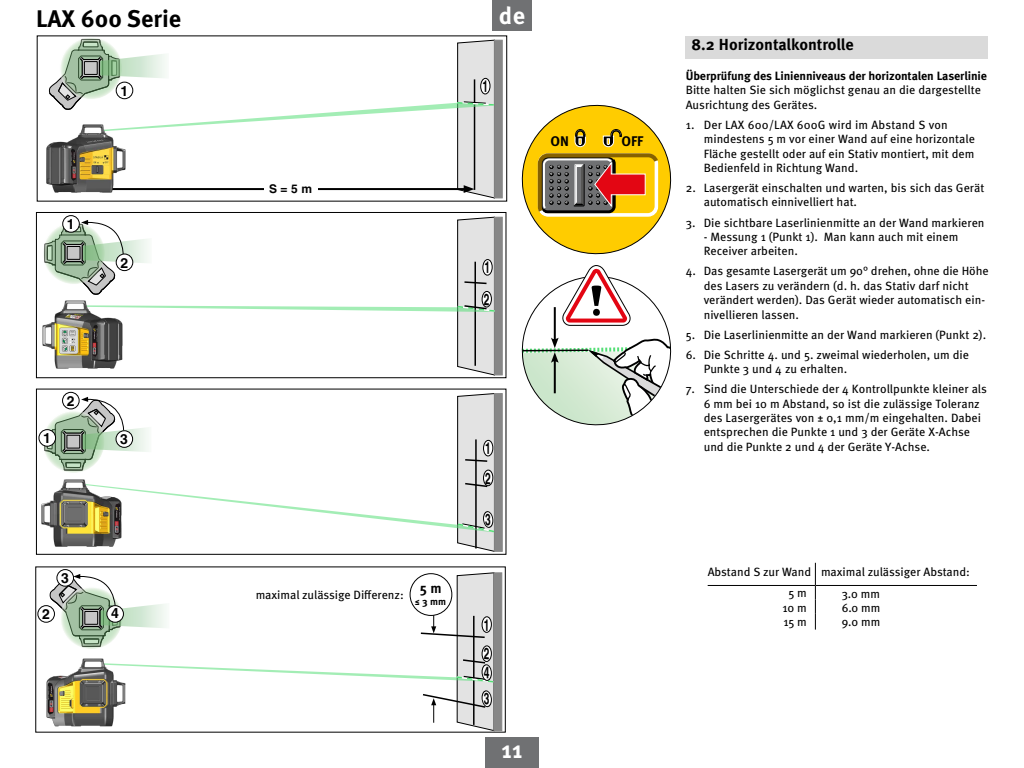
<style>
.page{position:relative;width:1024px;height:768px;background:#fff}
.page>*{position:absolute;margin:0;border:0;box-sizing:border-box;transform-origin:0 0}
.t1{font:700 24px "Meta Pro";color:#000}
.t2{font:700 24px "Meta Pro";color:#fff}
.t3{font:700 16px "Meta Pro";letter-spacing:-.005em;color:#000}
.t4{font:700 14px "Helvetica";color:#000}
.t5{font:700 14px "Meta Pro";color:#000}
.t6{font:12px/14.4px "Meta Pro";color:#000}
.t7{font:700 12px "Meta Pro";letter-spacing:-.01em;color:#000}
.t8{font:12px "Meta";color:#000}
.t9{font:700 12px "Helvetica";color:#000}
.t10{font:700 10px "Meta Pro";color:#000}
</style>
<div class="page">
<div style="left:485px;top:738px;width:54px;height:30px;background:#707173"></div>
<div style="left:492px;top:0;width:40px;height:30px;background:#707173"></div>
<div style="left:494px;top:40px;width:9px;height:158px;background:#878787;border:1px solid #878787"></div>
<img style="left:46px;top:145px;width:2px;height:39px">
<div style="left:686px;top:36px;width:302px;height:23px;background:#dadada"></div>
<div style="left:494px;top:217px;width:9px;height:158px;background:#878787;border:1px solid #878787"></div>
<div style="left:36px;top:212px;width:470px;height:166px;border:1px solid #000"></div>
<div style="left:494px;top:393px;width:9px;height:159px;background:#878787;border:1px solid #878787"></div>
<div style="left:36px;top:389px;width:470px;height:166px;border:1px solid #000"></div>
<div style="left:493px;top:572px;width:9px;height:159px;background:#878787"></div>
<div style="left:39px;top:429px;width:17px;height:18px;border:1px solid #000;border-radius:50%"></div>
<img style="left:46px;top:678px;width:3px;height:40px">
<div style="left:57px;top:569px;width:17px;height:18px;border:1px solid #000;border-radius:50%"></div>
<div style="left:37px;top:605px;width:18px;height:18px;border:1px solid #000;border-radius:50%"></div>
<svg style="left:521px;top:104px;width:151px;height:322px"></svg>
<hr style="left:708px;top:585px;width:107px;height:1px;background:#000">
<hr style="left:815px;top:585px;width:162px;height:1px;background:#000">
<svg style="left:815px;top:563px;width:1px;height:67px"></svg>
<svg style="left:48px;top:39px;width:447px;height:160px"></svg>
<svg style="left:43px;top:213px;width:453px;height:163px"></svg>
<svg style="left:43px;top:392px;width:453px;height:160px"></svg>
<svg style="left:49px;top:572px;width:446px;height:160px"></svg>
<h1 class="t1" style="left:36px;top:-1px;width:147px">LAX 600 Serie</h1>
<p class="t4" style="left:120px;top:82px;width:9px">1</p>
<p class="t4" style="left:67px;top:216px;width:9px">1</p>
<p class="t4" style="left:120px;top:254px;width:9px">2</p>
<p class="t4" style="left:67px;top:392px;width:9px">2</p>
<p class="t4" style="left:43px;top:430px;width:9px">1</p>
<p class="t4" style="left:120px;top:431px;width:9px">3</p>
<p class="t4" style="left:61px;top:570px;width:9px">3</p>
<p class="t4" style="left:42px;top:606px;width:9px">2</p>
<p class="t4" style="left:111px;top:605px;width:9px">4</p>
<p class="t9" style="left:269px;top:182px;width:45px">S = 5 m</p>
<p class="t6" style="left:256px;top:586px;width:150px">maximal zulässige Differenz:</p>
<p class="t5" style="left:420px;top:577px;width:23px">5 m</p>
<p class="t10" style="left:415px;top:593px;width:32px">≤ 3 mm</p>
<h1 class="t2" style="left:499px;top:-3px;width:28px">de</h1>
<p class="t5" style="left:551px;top:130px;width:20px">ON</p>
<p class="t5" style="left:621px;top:130px;width:24px">OFF</p>
<h2 class="t3" style="left:692px;top:32px;width:164px">8.2 Horizontalkontrolle</h2>
<p class="t7" style="left:686px;top:66px;width:303px">Überprüfung des Linienniveaus der horizontalen Laserlinie</p>
<p class="t6" style="left:686px;top:82px;width:297px">Bitte halten Sie sich möglichst genau an die dargestellte<br>Ausrichtung des Gerätes.</p>
<p class="t6" style="left:704px;top:117px;width:273px;text-indent:-18px">1. Der LAX 600/LAX 600G wird im Abstand S von mindestens 5 m vor einer Wand auf eine horizontale Fläche gestellt oder auf ein Stativ montiert, mit dem Bedienfeld in Richtung Wand.</p>
<p class="t6" style="left:704px;top:180px;width:282px;text-indent:-18px">2. Lasergerät einschalten und warten, bis sich das Gerät automatisch einnivelliert hat.</p>
<p class="t6" style="left:686px;top:214px;width:300px">3. Die sichtbare Laserlinienmitte an der Wand markieren</p>
<p class="t6" style="left:704px;top:229px;width:256px">- Messung 1 (Punkt 1). Man kann auch mit einem<br>Receiver arbeiten.</p>
<p class="t6" style="left:704px;top:263px;width:286px;text-indent:-18px">4. Das gesamte Lasergerät um 90° drehen, ohne die Höhe des Lasers zu verändern (d. h. das Stativ darf nicht verändert werden). Das Gerät wieder automatisch ein&shy;nivellieren lassen.</p>
<p class="t6" style="left:686px;top:326px;width:302px">5. Die Laserlinienmitte an der Wand markieren (Punkt 2).</p>
<p class="t6" style="left:704px;top:347px;width:267px;text-indent:-18px">6. Die Schritte 4. und 5. zweimal wiederholen, um die<br>Punkte 3 und 4 zu erhalten.</p>
<p class="t6" style="left:704px;top:381px;width:285px;text-indent:-18px">7. Sind die Unterschiede der 4 Kontrollpunkte kleiner als 6 mm bei 10 m Abstand, so ist die zulässige Toleranz des Lasergerätes von ± 0,1 mm/m eingehalten. Dabei entsprechen die Punkte 1 und 3 der Geräte X-Achse und die Punkte 2 und 4 der Geräte Y-Achse.</p>
<p class="t6" style="left:789px;top:560px;width:183px;line-height:21.5px;text-indent:-81px">Abstand S zur Wand maximal zulässiger Abstand:<br>5 m</p>
<p class="t8" style="left:842px;top:587px;width:40px">3.0 mm</p>
<p class="t6" style="left:783px;top:599px;width:26px">10 m</p>
<p class="t8" style="left:842px;top:601px;width:40px">6.0 mm</p>
<p class="t6" style="left:784px;top:614px;width:25px">15 m</p>
<p class="t8" style="left:842px;top:615px;width:40px">9.0 mm</p>
<h1 class="t2" style="left:501px;top:731px;width:23px">11</h1>
</div>
